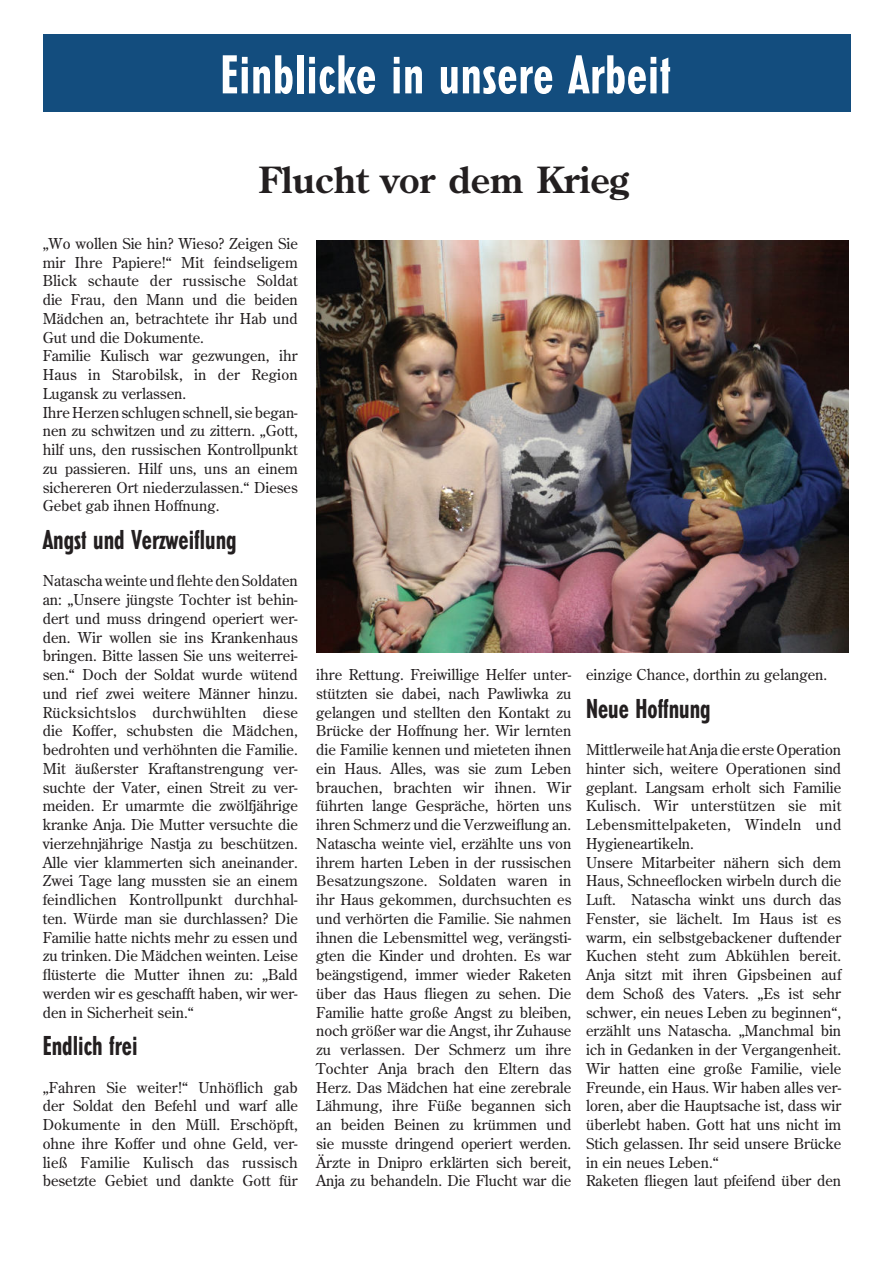
<style>
.page{position:relative;width:893px;height:1263px;background:#fff}
.page>*{position:absolute;margin:0;border:0;box-sizing:border-box;transform-origin:0 0}
.t1{font:condensed 54px "Erbar OSX Bold";letter-spacing:.015em;color:#fff}
.t2{font:700 36px "Century Old Style Std";color:#231f20}
.t3{font:condensed 27px "Erbar OSX Bold";color:#231f20}
.t4{font:15px/18.8px "Century Old Style Std";color:#231f20;text-align:justify}
</style>
<div class="page">
<div style="left:43px;top:34px;width:807px;height:78px;background:#134d7e"></div>
<img style="left:317px;top:240px;width:532px;height:413px">
<h1 class="t1" style="left:220px;top:55px;width:452px">Einblicke in unsere Arbeit</h1>
<h2 class="t2" style="left:259px;top:166px;width:371px">Flucht vor dem Krieg</h2>
<p class="t4" style="left:43px;top:234px;width:257px;text-align:left">„Wo wollen Sie hin? Wieso? Zeigen Sie mir Ihre Papiere!“ Mit feindseligem Blick schaute der russische Soldat die Frau, den Mann und die beiden Mädchen an, betrachtete ihr Hab und Gut und die Dokumente.<br>Familie Kulisch war gezwungen, ihr Haus in Starobilsk, in der Region Lugansk zu verlassen.<br>Ihre Herzen schlugen schnell, sie began&shy;nen zu schwitzen und zu zittern. „Gott, hilf uns, den russischen Kontrollpunkt zu passieren. Hilf uns, uns an einem sichereren Ort niederzulassen.“ Dieses Gebet gab ihnen Hoffnung.</p>
<h3 class="t3" style="left:43px;top:530px;width:196px">Angst und Verzweiflung</h3>
<p class="t4" style="left:43px;top:571px;width:257px">Natascha weinte und flehte den Soldaten an: „Unsere jüngste Tochter ist behin&shy;dert und muss dringend operiert wer&shy;den. Wir wollen sie ins Krankenhaus bringen. Bitte lassen Sie uns weiterrei&shy;sen.“ Doch der Soldat wurde wütend und rief zwei weitere Männer hinzu.<br>Rücksichtslos durchwühlten diese die Koffer, schubsten die Mädchen, bedrohten und verhöhnten die Familie.<br>Mit äußerster Kraftanstrengung ver&shy;suchte der Vater, einen Streit zu ver&shy;meiden. Er umarmte die zwölfjährige kranke Anja. Die Mutter versuchte die vierzehnjährige Nastja zu beschützen.<br>Alle vier klammerten sich aneinander.<br>Zwei Tage lang mussten sie an einem feindlichen Kontrollpunkt durchhal&shy;ten. Würde man sie durchlassen? Die Familie hatte nichts mehr zu essen und zu trinken. Die Mädchen weinten. Leise flüsterte die Mutter ihnen zu: „Bald werden wir es geschafft haben, wir wer&shy;den in Sicherheit sein.“</p>
<h3 class="t3" style="left:43px;top:1036px;width:96px">Endlich frei</h3>
<p class="t4" style="left:43px;top:1078px;width:257px">„Fahren Sie weiter!“ Unhöflich gab der Soldat den Befehl und warf alle Dokumente in den Müll. Erschöpft, ohne ihre Koffer und ohne Geld, ver&shy;ließ Familie Kulisch das russisch besetzte Gebiet und dankte Gott für</p>
<p class="t4" style="left:316px;top:665px;width:257px">ihre Rettung. Freiwillige Helfer unter&shy;stützten sie dabei, nach Pawliwka zu gelangen und stellten den Kontakt zu Brücke der Hoffnung her. Wir lernten die Familie kennen und mieteten ihnen ein Haus. Alles, was sie zum Leben brauchen, brachten wir ihnen. Wir führten lange Gespräche, hörten uns ihren Schmerz und die Verzweiflung an.<br>Natascha weinte viel, erzählte uns von ihrem harten Leben in der russischen Besatzungszone. Soldaten waren in ihr Haus gekommen, durchsuchten es und verhörten die Familie. Sie nahmen ihnen die Lebensmittel weg, verängsti&shy;gten die Kinder und drohten. Es war beängstigend, immer wieder Raketen über das Haus fliegen zu sehen. Die Familie hatte große Angst zu bleiben, noch größer war die Angst, ihr Zuhause zu verlassen. Der Schmerz um ihre Tochter Anja brach den Eltern das Herz. Das Mädchen hat eine zerebrale Lähmung, ihre Füße begannen sich an beiden Beinen zu krümmen und sie musste dringend operiert werden.<br>Ärzte in Dnipro erklärten sich bereit, Anja zu behandeln. Die Flucht war die</p>
<p class="t4" style="left:586px;top:665px;width:243px">einzige Chance, dorthin zu gelangen.</p>
<h3 class="t3" style="left:586px;top:699px;width:126px">Neue Hoffnung</h3>
<p class="t4" style="left:586px;top:740px;width:257px;text-align:left">Mittlerweile hat Anja die erste Operation hinter sich, weitere Operationen sind geplant. Langsam erholt sich Familie Kulisch. Wir unterstützen sie mit Lebensmittelpaketen, Windeln und Hygieneartikeln.<br>Unsere Mitarbeiter nähern sich dem Haus, Schneeflocken wirbeln durch die Luft. Natascha winkt uns durch das Fenster, sie lächelt. Im Haus ist es warm, ein selbstgebackener duftender Kuchen steht zum Abkühlen bereit.<br>Anja sitzt mit ihren Gipsbeinen auf dem Schoß des Vaters. „Es ist sehr schwer, ein neues Leben zu beginnen“, erzählt uns Natascha. „Manchmal bin ich in Gedanken in der Vergangenheit.<br>Wir hatten eine große Familie, viele Freunde, ein Haus. Wir haben alles ver&shy;loren, aber die Hauptsache ist, dass wir überlebt haben. Gott hat uns nicht im Stich gelassen. Ihr seid unsere Brücke in ein neues Leben.“<br>Raketen fliegen laut pfeifend über den</p>
</div>
